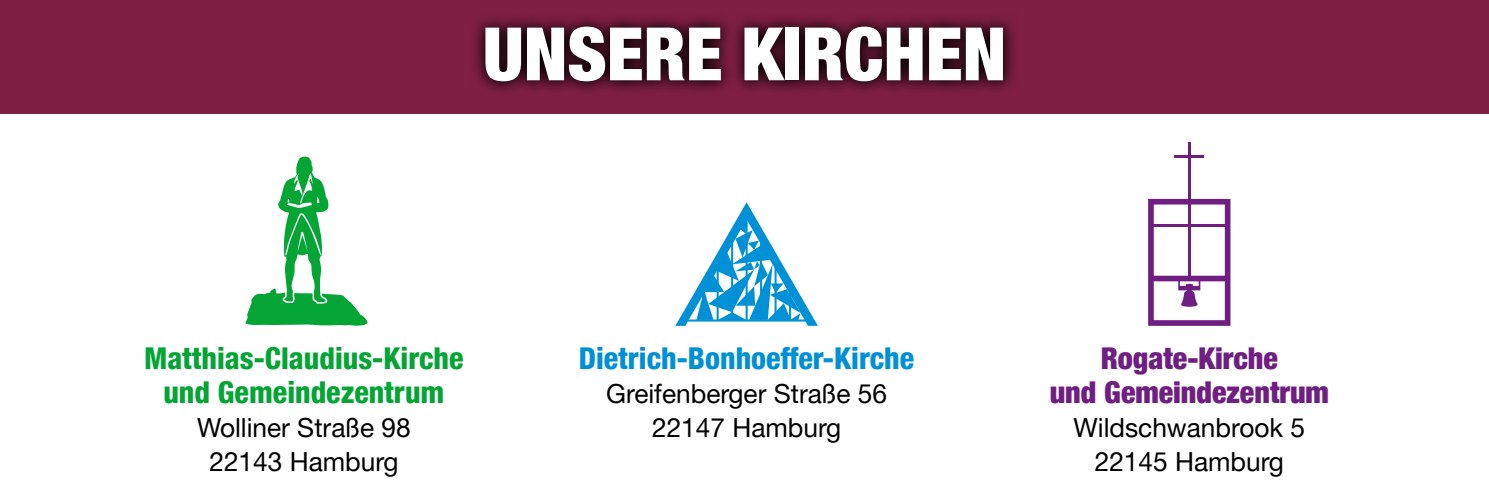
<style>
.page{position:relative;width:1489px;height:497px;background:#fff}
.page>*{position:absolute;margin:0;border:0;box-sizing:border-box;transform-origin:0 0}
.t1{font:900 condensed 73.5px "Helvetica Neue LT Pro";color:#fff}
.t2{font:800 condensed 30px/34px "Helvetica Neue LT Pro";color:#05a535;text-align:center}
.t3{font:900 condensed 30px/34px "Helvetica Neue LT Pro";color:#6f1e82;text-align:center}
.t4{font:800 condensed 30px "Helvetica Neue LT Pro";color:#0090d6}
.t5{font:26.25px/34px "Helvetica Neue LT Pro";color:#000;text-align:center}
</style>
<div class="page">
<svg style="left:245px;top:156px;width:123px;height:169px"></svg>
<svg style="left:676px;top:202px;width:141px;height:123px"></svg>
<hr style="left:1187px;top:142px;width:3px;height:136px;background:#6f1e82">
<hr style="left:1174px;top:155px;width:29px;height:3px;background:#6f1e82">
<svg style="left:1148px;top:199px;width:82px;height:126px"></svg>
<div style="left:0;top:0;width:1488px;height:114px;background:#811f42"></div>
<svg style="left:475px;top:17px;width:539px;height:75px;background:#3b0d1e"></svg>
<h1 class="t1" style="left:483px;top:10px;width:525px">UNSERE KIRCHEN</h1>
<p class="t2" style="left:144px;top:340px;width:321px">Matthias-Claudius-Kirche und Gemeindezentrum</p>
<p class="t5" style="left:197px;top:410px;width:215px">Wolliner Straße 98<br>22143 Hamburg</p>
<p class="t4" style="left:579px;top:340px;width:337px">Dietrich-Bonhoeffer-Kirche</p>
<p class="t5" style="left:606px;top:376px;width:282px">Greifenberger Straße 56<br>22147 Hamburg</p>
<p class="t3" style="left:1049px;top:341px;width:281px">Rogate-Kirche<br>und Gemeindezentrum</p>
<p class="t5" style="left:1073px;top:410px;width:233px">Wildschwanbrook 5<br>22145 Hamburg</p>
</div>
